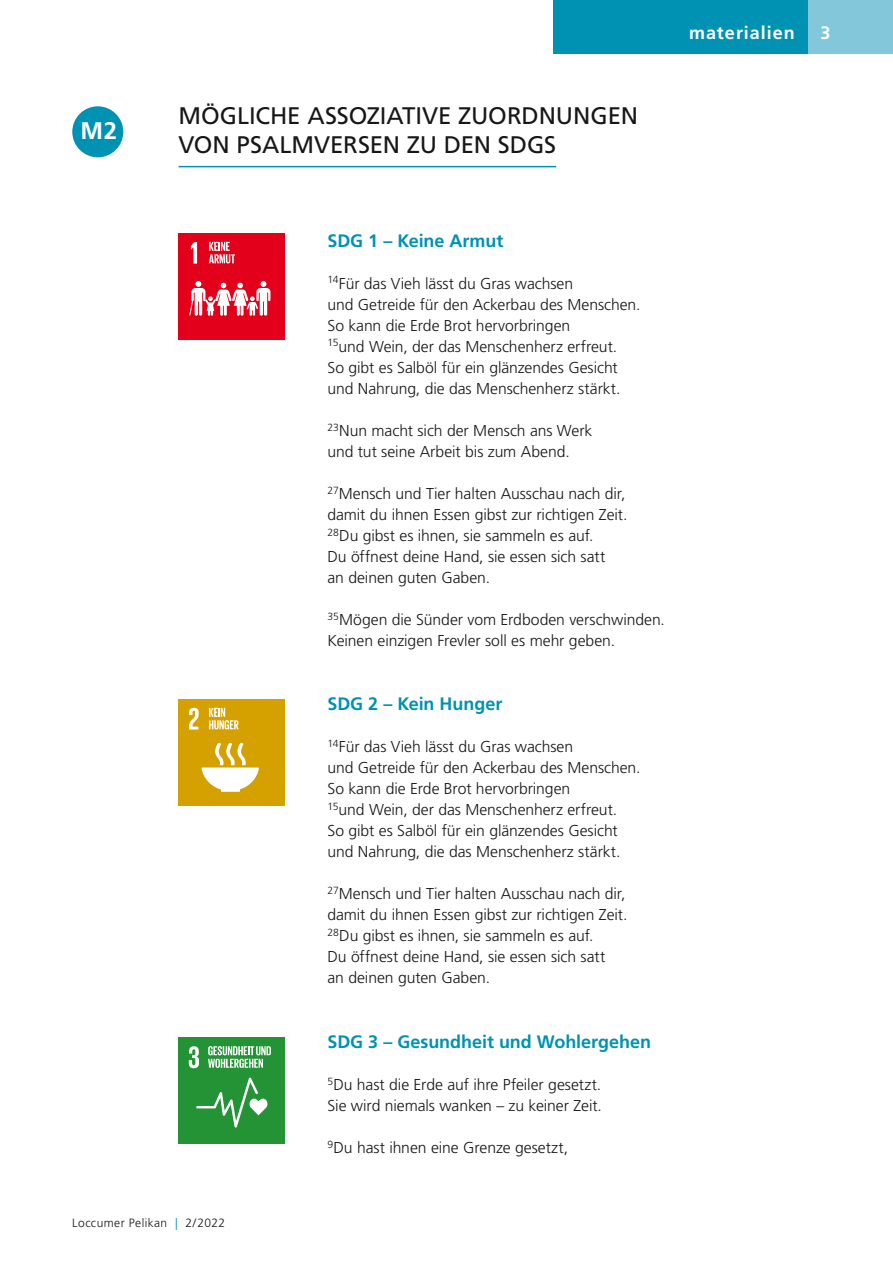
<style>
.page{position:relative;width:893px;height:1263px;background:#fff}
.page>*{position:absolute;margin:0;border:0;box-sizing:border-box;transform-origin:0 0}
.Head_Materialien{font:24px/28.8px "Frutiger LT Std";letter-spacing:-.005em;color:#181716}
.Head_Rezensionen{font:700 24px "Frutiger LT Std";color:#fff}
._1__ZwischenÜ{font:700 18px "Frutiger LT Std";color:#0092b2}
.t1{font:700 18px "Frutiger LT Std";letter-spacing:.055em;color:#fff}
.Material_Fließtext{font:300 15.75px "Frutiger LT Std";letter-spacing:-.005em;color:#181716}
.t2{font:300 12px "Frutiger LT Std";letter-spacing:.035em;color:#181716}
.s1{color:#0092b2}
</style>
<div class="page">
<div style="left:553px;top:0;width:259px;height:54px;background:#0092b2"></div>
<div style="left:808px;top:0;width:85px;height:54px;background:#83c7da"></div>
<hr style="left:179px;top:166px;width:377px;height:1px;background:#0092b2">
<div style="left:72px;top:106px;width:51px;height:51px;background:#0092b2;border-radius:50%"></div>
<div style="left:179px;top:233px;width:106px;height:106px;background:#e3001a"></div>
<svg style="left:191px;top:242px;width:6px;height:22px"></svg>
<svg style="left:189px;top:281px;width:81px;height:35px"></svg>
<svg style="left:209px;top:242px;width:26px;height:21px"></svg>
<div style="left:179px;top:699px;width:106px;height:106px;background:#d5a100"></div>
<svg style="left:189px;top:708px;width:10px;height:21px"></svg>
<svg style="left:202px;top:743px;width:57px;height:49px"></svg>
<svg style="left:209px;top:708px;width:30px;height:21px"></svg>
<div style="left:179px;top:1037px;width:106px;height:107px;background:#239335"></div>
<svg style="left:189px;top:1046px;width:10px;height:22px"></svg>
<svg style="left:196px;top:1077px;width:71px;height:50px"></svg>
<svg style="left:208px;top:1046px;width:63px;height:22px"></svg>
<p class="Head_Rezensionen" style="left:81px;top:117px;width:38px">M2</p>
<p class="Head_Materialien" style="left:179px;top:102px;width:461px">MÖGLICHE ASSOZIATIVE ZUORDNUNGEN<br>VON PSALMVERSEN ZU DEN SDGS</p>
<p class="t1" style="left:689px;top:22px;width:107px">materialien</p>
<p class="t1" style="left:820px;top:22px;width:12px">3</p>
<p class="t2" style="left:72px;top:1216px;width:154px">Loccumer Pelikan <span class="s1">|</span> 2/2022</p>
<p class="_1__ZwischenÜ" style="left:327px;top:230px;width:177px">SDG 1 – Keine Armut</p>
<p class="Material_Fließtext" style="left:327px;top:274px;width:247px"><sup>14</sup>Für das Vieh lässt du Gras wachsen</p>
<p class="Material_Fließtext" style="left:327px;top:295px;width:315px">und Getreide für den Ackerbau des Menschen.</p>
<p class="Material_Fließtext" style="left:327px;top:316px;width:244px">So kann die Erde Brot hervorbringen</p>
<p class="Material_Fließtext" style="left:327px;top:337px;width:291px"><sup>15</sup>und Wein, der das Menschenherz erfreut.</p>
<p class="Material_Fließtext" style="left:327px;top:358px;width:292px">So gibt es Salböl für ein glänzendes Gesicht</p>
<p class="Material_Fließtext" style="left:327px;top:379px;width:294px">und Nahrung, die das Menschenherz stärkt.</p>
<p class="Material_Fließtext" style="left:327px;top:421px;width:266px"><sup>23</sup>Nun macht sich der Mensch ans Werk</p>
<p class="Material_Fließtext" style="left:327px;top:442px;width:244px">und tut seine Arbeit bis zum Abend.</p>
<p class="Material_Fließtext" style="left:327px;top:484px;width:300px"><sup>27</sup>Mensch und Tier halten Ausschau nach dir,</p>
<p class="Material_Fließtext" style="left:327px;top:505px;width:301px">damit du ihnen Essen gibst zur richtigen Zeit.</p>
<p class="Material_Fließtext" style="left:327px;top:526px;width:268px"><sup>28</sup>Du gibst es ihnen, sie sammeln es auf.</p>
<p class="Material_Fließtext" style="left:327px;top:547px;width:279px">Du öffnest deine Hand, sie essen sich satt</p>
<p class="Material_Fließtext" style="left:327px;top:568px;width:164px">an deinen guten Gaben.</p>
<p class="Material_Fließtext" style="left:327px;top:610px;width:339px"><sup>35</sup>Mögen die Sünder vom Erdboden verschwinden.</p>
<p class="Material_Fließtext" style="left:327px;top:631px;width:289px">Keinen einzigen Frevler soll es mehr geben.</p>
<p class="_1__ZwischenÜ" style="left:327px;top:693px;width:177px">SDG 2 – Kein Hunger</p>
<p class="Material_Fließtext" style="left:327px;top:738px;width:247px"><sup>14</sup>Für das Vieh lässt du Gras wachsen</p>
<p class="Material_Fließtext" style="left:327px;top:759px;width:315px">und Getreide für den Ackerbau des Menschen.</p>
<p class="Material_Fließtext" style="left:327px;top:780px;width:244px">So kann die Erde Brot hervorbringen</p>
<p class="Material_Fließtext" style="left:327px;top:801px;width:291px"><sup>15</sup>und Wein, der das Menschenherz erfreut.</p>
<p class="Material_Fließtext" style="left:327px;top:822px;width:292px">So gibt es Salböl für ein glänzendes Gesicht</p>
<p class="Material_Fließtext" style="left:327px;top:843px;width:294px">und Nahrung, die das Menschenherz stärkt.</p>
<p class="Material_Fließtext" style="left:327px;top:885px;width:300px"><sup>27</sup>Mensch und Tier halten Ausschau nach dir,</p>
<p class="Material_Fließtext" style="left:327px;top:906px;width:301px">damit du ihnen Essen gibst zur richtigen Zeit.</p>
<p class="Material_Fließtext" style="left:327px;top:927px;width:268px"><sup>28</sup>Du gibst es ihnen, sie sammeln es auf.</p>
<p class="Material_Fließtext" style="left:327px;top:948px;width:279px">Du öffnest deine Hand, sie essen sich satt</p>
<p class="Material_Fließtext" style="left:327px;top:969px;width:164px">an deinen guten Gaben.</p>
<p class="_1__ZwischenÜ" style="left:327px;top:1031px;width:325px">SDG 3 – Gesundheit und Wohlergehen</p>
<p class="Material_Fließtext" style="left:327px;top:1075px;width:275px"><sup>5</sup>Du hast die Erde auf ihre Pfeiler gesetzt.</p>
<p class="Material_Fließtext" style="left:327px;top:1096px;width:276px">Sie wird niemals wanken – zu keiner Zeit.</p>
<p class="Material_Fließtext" style="left:327px;top:1138px;width:242px"><sup>9</sup>Du hast ihnen eine Grenze gesetzt,</p>
</div>
